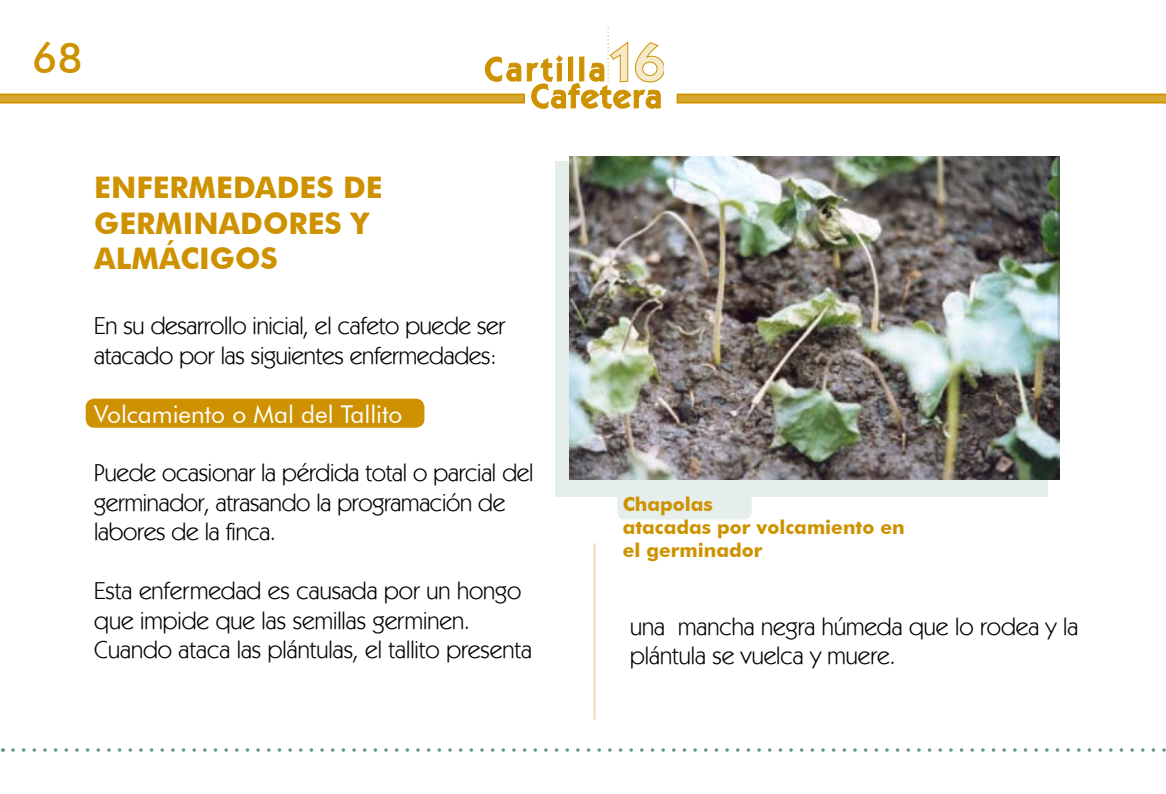
<style>
.page{position:relative;width:1166px;height:794px;background:#fff}
.page>*{position:absolute;margin:0;border:0;box-sizing:border-box;transform-origin:0 0}
.t1{font:500 42px "Futura BT";color:#ce9200}
.t2{font:700 29.75px/35.7px "Futura BT";color:#ce9200}
.t3{font:24.5px/29.4px "Kabel IT Cby BT";letter-spacing:-.01em;color:#000}
.t4{font:24.5px "Futura BT";color:#fff}
.t5{font:700 19.25px/23.1px "Futura BT";color:#ce9200}
</style>
<div class="page">
<svg style="left:0;top:28px;width:664px;height:80px"></svg>
<svg style="left:676px;top:94px;width:490px;height:10px;background:#d6a52c"></svg>
<svg style="left:13px;top:748px;width:1153px;height:4px"></svg>
<div style="left:556px;top:161px;width:492px;height:335px;background:#e6eeec"></div>
<div style="left:617px;top:491px;width:135px;height:28px;background:#e6eeec;border-radius:8px"></div>
<img style="left:570px;top:157px;width:489px;height:322px">
<div style="left:87px;top:399px;width:337px;height:28px;background:#ce9200;border-radius:8px"></div>
<div style="left:86px;top:399px;width:338px;height:29px;border:2px solid #ce9200;border-radius:8px"></div>
<hr style="left:594px;top:543px;width:1px;height:176px;background:#eed9a6">
<h1 class="t1" style="left:32px;top:32px;width:52px">68</h1>
<p class="t2" style="left:94px;top:169px;width:290px">ENFERMEDADES DE<br>GERMINADORES Y<br>ALMÁCIGOS</p>
<p class="t3" style="left:94px;top:311px;width:413px">En su desarrollo inicial, el cafeto puede ser atacado por las siguientes enfermedades:</p>
<p class="t4" style="left:94px;top:399px;width:310px">Volcamiento o Mal del Tallito</p>
<p class="t3" style="left:94px;top:458px;width:441px">Puede ocasionar la pérdida total o parcial del germinador, atrasando la programación de labores de la finca.</p>
<p class="t3" style="left:94px;top:575px;width:439px">Esta enfermedad es causada por un hongo que impide que las semillas germinen.<br>Cuando ataca las plántulas, el tallito presenta</p>
<p class="t5" style="left:623px;top:492px;width:284px">Chapolas<br>atacadas por volcamiento en el germinador</p>
<p class="t3" style="left:630px;top:611px;width:450px">una mancha negra húmeda que lo rodea y la plántula se vuelca y muere.</p>
</div>
